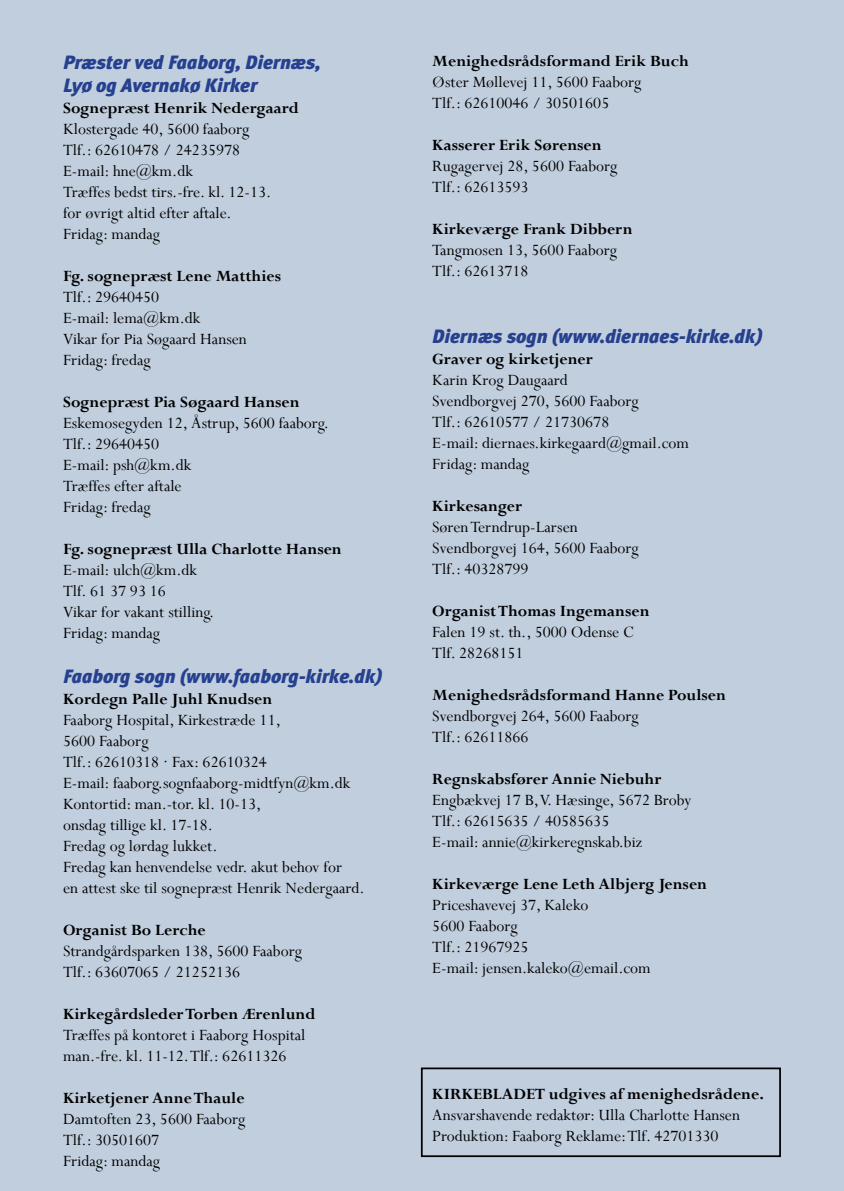
<style>
.page{position:relative;width:844px;height:1191px;background:#fff}
.page>*{position:absolute;margin:0;border:0;box-sizing:border-box;transform-origin:0 0}
.t1{font:italic 900 19.25px/23.1px "Meta Plus";letter-spacing:-.01em;color:#25408f}
.t2{font:17.5px/21px "Perpetua";color:#000}
.t3{font:700 17.5px "Perpetua";color:#000}
</style>
<div class="page">
<div style="left:0;top:0;width:843px;height:1191px;background:#c1cede"></div>
<div style="left:421px;top:1067px;width:359px;height:90px;border:2px solid #000"></div>
<p class="t1" style="left:63px;top:51px;width:259px">Præster ved Faaborg, Diernæs,<br>Lyø og Avernakø Kirker</p>
<p class="t3" style="left:63px;top:97px;width:237px">Sognepræst Henrik Nedergaard</p>
<p class="t2" style="left:63px;top:118px;width:210px">Klostergade 40, 5600 faaborg<br>Tlf.: 62610478 / 24235978<br>E-mail: hne@km.dk<br>Træffes bedst tirs.-fre. kl. 12-13. for øvrigt altid efter aftale.<br>Fridag: mandag</p>
<p class="t3" style="left:63px;top:265px;width:219px">Fg. sognepræst Lene Matthies</p>
<p class="t2" style="left:63px;top:286px;width:185px">Tlf.: 29640450<br>E-mail: lema@km.dk<br>Vikar for Pia Søgaard Hansen<br>Fridag: fredag</p>
<p class="t3" style="left:63px;top:391px;width:238px">Sognepræst Pia Søgaard Hansen</p>
<p class="t2" style="left:63px;top:412px;width:267px">Eskemosegyden 12, Åstrup, 5600 faaborg.<br>Tlf.: 29640450<br>E-mail: psh@km.dk<br>Træffes efter aftale<br>Fridag: fredag</p>
<p class="t3" style="left:63px;top:538px;width:280px">Fg. sognepræst Ulla Charlotte Hansen</p>
<p class="t2" style="left:63px;top:559px;width:153px">E-mail: ulch@km.dk<br>Tlf. 61 37 93 16<br>Vikar for vakant stilling.<br>Fridag: mandag</p>
<p class="t1" style="left:63px;top:664px;width:320px">Faaborg sogn (www.faaborg-kirke.dk)</p>
<p class="t3" style="left:63px;top:687px;width:211px">Kordegn Palle Juhl Knudsen</p>
<p class="t2" style="left:63px;top:708px;width:303px">Faaborg Hospital, Kirkestræde 11,<br>5600 Faaborg<br>Tlf.: 62610318 · Fax: 62610324<br>E-mail: faaborg.sognfaaborg-midtfyn@km.dk Kontortid: man.-tor. kl. 10-13,<br>onsdag tillige kl. 17-18.<br>Fredag og lørdag lukket.<br>Fredag kan henvendelse vedr. akut behov for<br>en attest ske til sognepræst Henrik Nedergaard.</p>
<p class="t3" style="left:63px;top:918px;width:144px">Organist Bo Lerche</p>
<p class="t2" style="left:63px;top:939px;width:240px">Strandgårdsparken 138, 5600 Faaborg<br>Tlf.: 63607065 / 21252136</p>
<p class="t3" style="left:63px;top:1002px;width:254px">Kirkegårdsleder Torben Ærenlund</p>
<p class="t2" style="left:63px;top:1023px;width:244px">Træffes på kontoret i Faaborg Hospital man.-fre. kl. 11-12. Tlf.: 62611326</p>
<p class="t3" style="left:63px;top:1086px;width:183px">Kirketjener Anne Thaule</p>
<p class="t2" style="left:63px;top:1107px;width:184px">Damtoften 23, 5600 Faaborg<br>Tlf.: 30501607<br>Fridag: mandag</p>
<p class="t3" style="left:432px;top:50px;width:258px">Menighedsrådsformand Erik Buch</p>
<p class="t2" style="left:432px;top:71px;width:211px">Øster Møllevej 11, 5600 Faaborg<br>Tlf.: 62610046 / 30501605</p>
<p class="t3" style="left:432px;top:134px;width:171px">Kasserer Erik Sørensen</p>
<p class="t2" style="left:432px;top:155px;width:187px">Rugagervej 28, 5600 Faaborg<br>Tlf.: 62613593</p>
<p class="t3" style="left:432px;top:218px;width:202px">Kirkeværge Frank Dibbern</p>
<p class="t2" style="left:432px;top:239px;width:186px">Tangmosen 13, 5600 Faaborg<br>Tlf.: 62613718</p>
<p class="t1" style="left:432px;top:325px;width:331px">Diernæs sogn (www.diernaes-kirke.dk)</p>
<p class="t3" style="left:432px;top:348px;width:162px">Graver og kirketjener</p>
<p class="t2" style="left:432px;top:369px;width:258px">Karin Krog Daugaard<br>Svendborgvej 270, 5600 Faaborg<br>Tlf.: 62610577 / 21730678<br>E-mail: diernaes.kirkegaard@gmail.com<br>Fridag: mandag</p>
<p class="t3" style="left:432px;top:495px;width:91px">Kirkesanger</p>
<p class="t2" style="left:432px;top:516px;width:208px">Søren Terndrup-Larsen<br>Svendborgvej 164, 5600 Faaborg<br>Tlf.: 40328799</p>
<p class="t3" style="left:432px;top:600px;width:219px">Organist Thomas Ingemansen</p>
<p class="t2" style="left:432px;top:621px;width:203px">Falen 19 st. th., 5000 Odense C<br>Tlf. 28268151</p>
<p class="t3" style="left:432px;top:684px;width:295px">Menighedsrådsformand Hanne Poulsen</p>
<p class="t2" style="left:432px;top:705px;width:208px">Svendborgvej 264, 5600 Faaborg<br>Tlf.: 62611866</p>
<p class="t3" style="left:432px;top:768px;width:231px">Regnskabsfører Annie Niebuhr</p>
<p class="t2" style="left:432px;top:789px;width:261px">Engbækvej 17 B, V. Hæsinge, 5672 Broby<br>Tlf.: 62615635 / 40585635<br>E-mail: annie@kirkeregnskab.biz</p>
<p class="t3" style="left:432px;top:873px;width:276px">Kirkeværge Lene Leth Albjerg Jensen</p>
<p class="t2" style="left:432px;top:894px;width:220px">Priceshavevej 37, Kaleko<br>5600 Faaborg<br>Tlf.: 21967925<br>E-mail: jensen.kaleko@email.com</p>
<p class="t3" style="left:432px;top:1083px;width:72px">KIRKEBLADE</p>
<p class="t3" style="left:535px;top:1083px;width:230px">T udgives af menighedsrådene.</p>
<p class="t2" style="left:432px;top:1104px;width:309px">Ansvarshavende redaktør: Ulla Charlotte Hansen<br>Produktion: Faaborg Reklame: Tlf. 42701330</p>
</div>
